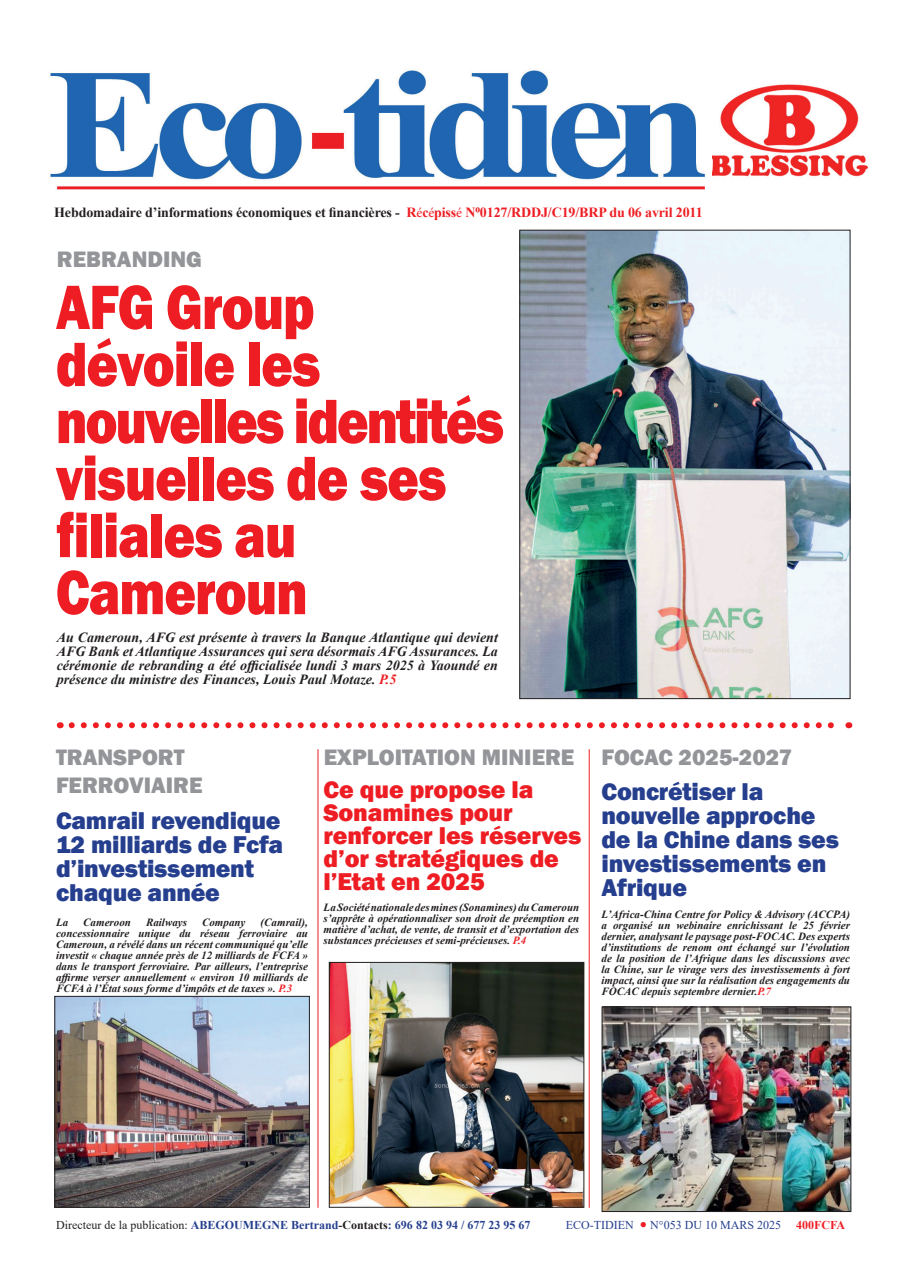
<style>
.page{position:relative;width:908px;height:1273px;background:#fff}
.page>*{position:absolute;margin:0;border:0;box-sizing:border-box;transform-origin:0 0}
.t1{font:800 64.8px/57px "Franklin Gothic";letter-spacing:-.02em;color:#ee1d23;scale:.83 1}
.t2{font:800 25px/24px "Franklin Gothic";letter-spacing:-.01em;color:#253f8e}
.t3{font:800 25px/23px "Franklin Gothic";letter-spacing:-.005em;color:#ee1d23}
.t4{font:800 23px/27.6px "Franklin Gothic";color:#939598}
.t5{font:italic 700 14px/14px "Times New Roman";color:#231f20;text-align:justify}
.t6{font:700 14px "Times New Roman";letter-spacing:-.01em;color:#231f20}
.t7{font:700 12px "Times New Roman";color:#253f8e}
.t8{font:12px "Times New Roman";color:#253f8e}
.t9{font:700 12px "Times New Roman";color:#ee1d23}
.t10{font:italic 700 11px/11px "Times New Roman";color:#231f20;text-align:justify}
.s1{color:#ee1d23}
.s2{font-family:"Minion Pro";font-weight:400;color:#ee1d23}
.s3{font-weight:400;color:#231f20}
.s4{color:#231f20}
</style>
<div class="page">
<img style="left:50px;top:69px;width:655px;height:121px">
<svg style="left:72px;top:722px;width:762px;height:6px"></svg>
<hr style="left:317px;top:749px;width:1px;height:459px;background:#ee1d23">
<hr style="left:588px;top:749px;width:1px;height:459px;background:#ee1d23">
<img style="left:712px;top:84px;width:157px;height:93px">
<img style="left:56px;top:998px;width:252px;height:208px">
<div style="left:54px;top:996px;width:256px;height:212px;border:1px solid #231f20"></div>
<img style="left:330px;top:964px;width:252px;height:242px">
<div style="left:328px;top:962px;width:256px;height:246px;border:1px solid #231f20"></div>
<img style="left:603px;top:1008px;width:246px;height:202px">
<div style="left:601px;top:1006px;width:250px;height:206px;border:1px solid #231f20"></div>
<img style="left:521px;top:232px;width:327px;height:465px">
<div style="left:519px;top:230px;width:331px;height:469px;border:1px solid #231f20"></div>
<p class="t6" style="left:54px;top:202px;width:649px">Hebdomadaire d’informations économiques et financières - <span class="s1">R</span><span class="s2">é</span><span class="s1">c</span><span class="s2">é</span><span class="s1">piss</span><span class="s2">é</span> <span class="s1">N00127/RDDJ/C19/BRP du 06 avril 2011</span></p>
<h3 class="t4" style="left:57px;top:245px;width:146px">REBRANDING</h3>
<h1 class="t1" style="left:56px;top:279px;width:541px">AFG Group dévoile les nouvelles identités visuelles de ses filiales au<br>Cameroun</h1>
<p class="t5" style="left:57px;top:630px;width:442px">Au Cameroun, AFG est présente à travers la Banque Atlantique qui devient AFG Bank et Atlantique Assurances qui sera désormais AFG Assurances. La cérémonie de rebranding a été officialisée lundi 3 mars 2025 à Yaoundé en présence du ministre des Finances, Louis Paul Motaze. <span class="s1">P.5</span></p>
<h3 class="t4" style="left:56px;top:744px;width:148px">TRANSPORT<br>FERROVIAIRE</h3>
<h2 class="t2" style="left:56px;top:808px;width:229px">Camrail revendique<br>12 milliards de Fcfa d’investissement chaque année</h2>
<p class="t10" style="left:56px;top:916px;width:14px">La</p>
<p class="t10" style="left:83px;top:916px;width:49px">Cameroon</p>
<p class="t10" style="left:146px;top:916px;width:42px">Railways</p>
<p class="t10" style="left:202px;top:916px;width:45px">Company</p>
<p class="t10" style="left:56px;top:916px;width:253px;text-indent:204px">(Camrail), concessionnaire unique du réseau ferroviaire au Cameroun, a révélé dans un récent communiqué qu’elle investit « chaque année près de 12 milliards de FCFA » dans le transport ferroviaire. Par ailleurs, l’entreprise affirme verser annuellement « environ 10 milliards de FCFA à l’État sous forme d’impôts et de taxes ». <span class="s1">P.3</span></p>
<h3 class="t4" style="left:323px;top:744px;width:252px">EXPLOITATION MINIERE</h3>
<h2 class="t3" style="left:323px;top:778px;width:259px">Ce que propose la<br>Sonamines pour renforcer les réserves d’or stratégiques de l’Etat en 2025</h2>
<p class="t10" style="left:323px;top:901px;width:257px">La Société nationale des mines (Sonamines) du Cameroun s’apprête à opérationnaliser son droit de préemption en matière d’achat, de vente, de transit et d’exportation des substances précieuses et semi-précieuses. <span class="s1">P.4</span></p>
<h3 class="t4" style="left:601px;top:744px;width:192px">FOCAC 2025-2027</h3>
<h2 class="t2" style="left:601px;top:780px;width:239px">Concrétiser la nouvelle approche de la Chine dans ses investissements en<br>Afrique</h2>
<p class="t10" style="left:601px;top:909px;width:250px">L’Africa-China Centre for Policy &amp; Advisory (ACCPA) a organisé un webinaire enrichissant le 25 février dernier, analysant le paysage post-FOCAC. Des experts d’institutions de renom ont échangé sur l’évolution de la position de l’Afrique dans les discussions avec la Chine, sur le virage vers des investissements à fort impact, ainsi que sur la réalisation des engagements du FOCAC depuis septembre dernier.<span class="s1">P.7</span></p>
<p class="t7" style="left:56px;top:1216px;width:475px"><span class="s3">Directeur de la publication:</span> ABEGOUMEGNE Bertrand<span class="s4">-Contacts</span>: 696 82 03 94 / 677 23 95 67</p>
<p class="t8" style="left:565px;top:1217px;width:217px">ECO-TIDIEN <span class="s1">●</span> N°053 DU 10 MARS 2025</p>
<p class="t9" style="left:795px;top:1216px;width:51px">400FCFA</p>
</div>
